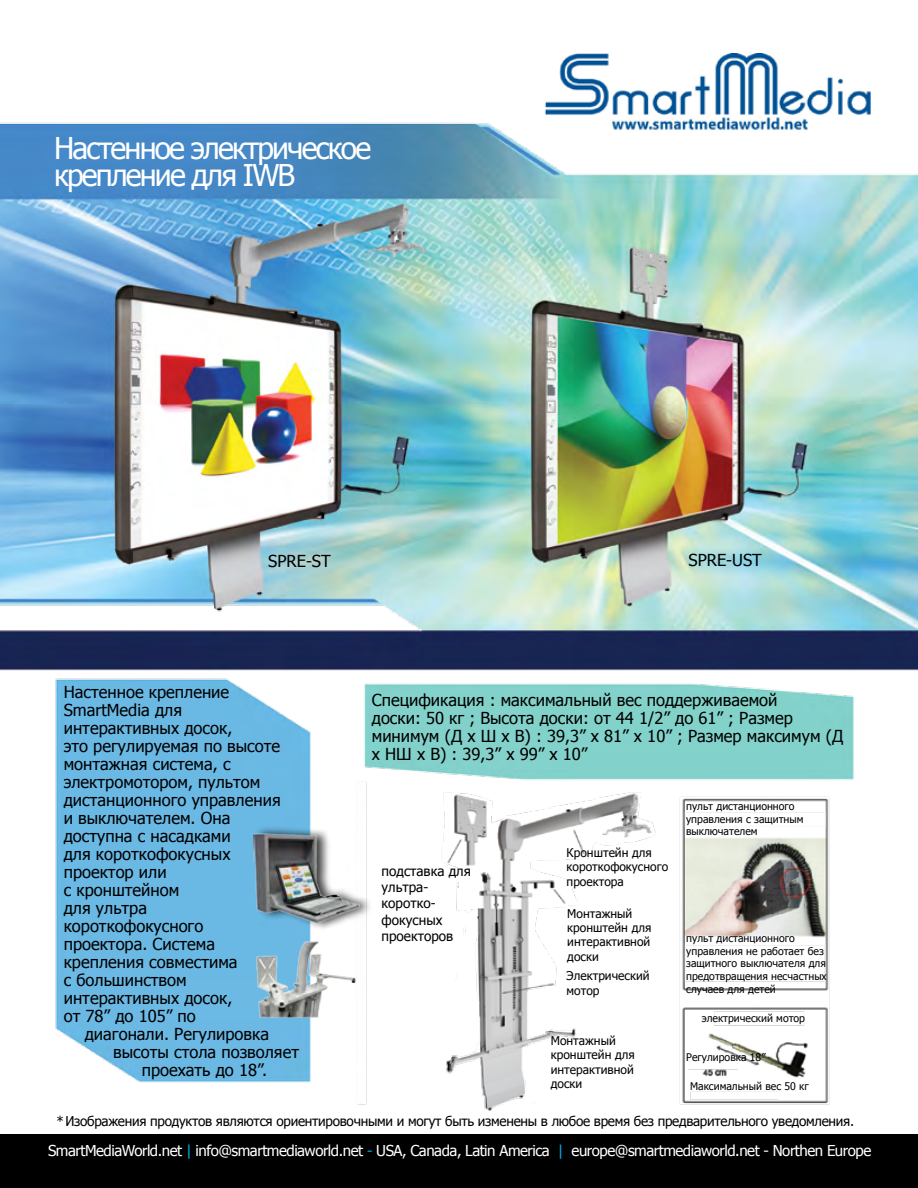
<style>
.page{position:relative;width:918px;height:1188px;background:#fff}
.page>*{position:absolute;margin:0;border:0;box-sizing:border-box;transform-origin:0 0}
.t1{font:30px/27px "Tahoma";letter-spacing:-.06em;color:#fff}
.t2{font:16.5px/18px "Tahoma";color:#000}
.t3{font:15px "Tahoma";letter-spacing:-.03em;color:#fff}
.t4{font:13.5px "Tahoma";letter-spacing:-.02em;color:#000}
.t5{font:13.5px/16.2px "Tahoma";color:#000}
.t6{font:12px/14.4px "Tahoma";color:#000}
.t7{font:10.5px/12.6px "Tahoma";color:#000}
.s1{color:#00aeef}
</style>
<div class="page">
<div style="left:0;top:1134px;width:918px;height:54px;background:#000"></div>
<img style="left:545px;top:54px;width:326px;height:64px">
<img style="left:0;top:118px;width:918px;height:987px">
<div style="left:253px;top:825px;width:121px;height:106px;background:#000;opacity:.75"></div>
<img style="left:254px;top:832px;width:106px;height:91px">
<img style="left:256px;top:940px;width:104px;height:78px">
<img style="left:379px;top:791px;width:461px;height:320px">
<p class="t1" style="left:54px;top:133px;width:319px">Настенное электрическое крепление для IWB</p>
<p class="t2" style="left:268px;top:552px;width:64px">SPRE-ST</p>
<p class="t2" style="left:688px;top:550px;width:75px">SPRE-UST</p>
<p class="t2" style="left:64px;top:682px;width:167px">Настенное крепление</p>
<p class="t2" style="left:64px;top:700px;width:120px">SmartMedia для</p>
<p class="t2" style="left:64px;top:718px;width:170px">интерактивных досок,</p>
<p class="t2" style="left:64px;top:736px;width:218px">это регулируемая по высоте</p>
<p class="t2" style="left:64px;top:754px;width:168px">монтажная система, с</p>
<p class="t2" style="left:64px;top:772px;width:198px">электромотором, пультом</p>
<p class="t2" style="left:64px;top:790px;width:219px">дистанционного управления</p>
<p class="t2" style="left:64px;top:808px;width:168px">и выключателем. Она</p>
<p class="t2" style="left:64px;top:826px;width:169px">доступна с насадками</p>
<p class="t2" style="left:64px;top:844px;width:168px">для короткофокусных</p>
<p class="t2" style="left:64px;top:862px;width:104px">проектор или</p>
<p class="t2" style="left:64px;top:880px;width:117px">с кронштейном</p>
<p class="t2" style="left:64px;top:898px;width:85px">для ультра</p>
<p class="t2" style="left:64px;top:916px;width:141px">короткофокусного</p>
<p class="t2" style="left:64px;top:934px;width:153px">проектора. Система</p>
<p class="t2" style="left:64px;top:952px;width:175px">крепления совместима</p>
<p class="t2" style="left:64px;top:970px;width:125px">с большинством</p>
<p class="t2" style="left:64px;top:988px;width:170px">интерактивных досок,</p>
<p class="t2" style="left:64px;top:1006px;width:134px">от 78” до 105” по</p>
<p class="t2" style="left:85px;top:1024px;width:186px">диагонали. Регулировка</p>
<p class="t2" style="left:113px;top:1042px;width:187px">высоты стола позволяет</p>
<p class="t2" style="left:142px;top:1060px;width:127px">проехать до 18”.</p>
<p class="t2" style="left:372px;top:690px;width:473px">Спецификация : максимальный вес поддерживаемой<br>доски: 50 кг ; Высота доски: от 44 1/2” до 61” ; Размер минимум (Д x Ш x В) : 39,3” x 81” x 10” ; Размер максимум (Д x HШ x В) : 39,3” x 99” x 10”</p>
<p class="t5" style="left:382px;top:862px;width:91px">подставка для ультра-</p>
<p class="t5" style="left:382px;top:895px;width:56px">коротко-</p>
<p class="t5" style="left:382px;top:911px;width:73px">фокусных проекторов</p>
<p class="t6" style="left:567px;top:845px;width:103px">Кронштейн для короткофокусного проектора</p>
<p class="t6" style="left:567px;top:905px;width:86px">Монтажный кронштейн для интерактивной доски</p>
<p class="t6" style="left:567px;top:968px;width:84px">Электрический мотор</p>
<p class="t6" style="left:551px;top:1033px;width:86px">Монтажный кронштейн для интерактивной доски</p>
<p class="t7" style="left:686px;top:799px;width:119px">пульт дистанционного управления с защитным выключателем</p>
<p class="t7" style="left:686px;top:932px;width:142px">пульт дистанционного управления не работает без защитного выключателя для предотвращения несчастных случаев для детей</p>
<p class="t7" style="left:702px;top:1011px;width:105px">электрический мотор</p>
<p class="t7" style="left:686px;top:1050px;width:81px">Регулировка 18”</p>
<p class="t7" style="left:690px;top:1080px;width:120px">Максимальный вес 50 кг</p>
<p class="t4" style="left:56px;top:1112px;width:799px">* Изображения продуктов являются ориентировочными и могут быть изменены в любое время без предварительного уведомления.</p>
<p class="t3" style="left:48px;top:1141px;width:825px">SmartMediaWorld.net <span class="s1">|</span> info@smartmediaworld.net <span class="s1">-</span> USA, Canada, Latin America <span class="s1">|</span> europe@smartmediaworld.net - Northen Europe</p>
</div>
